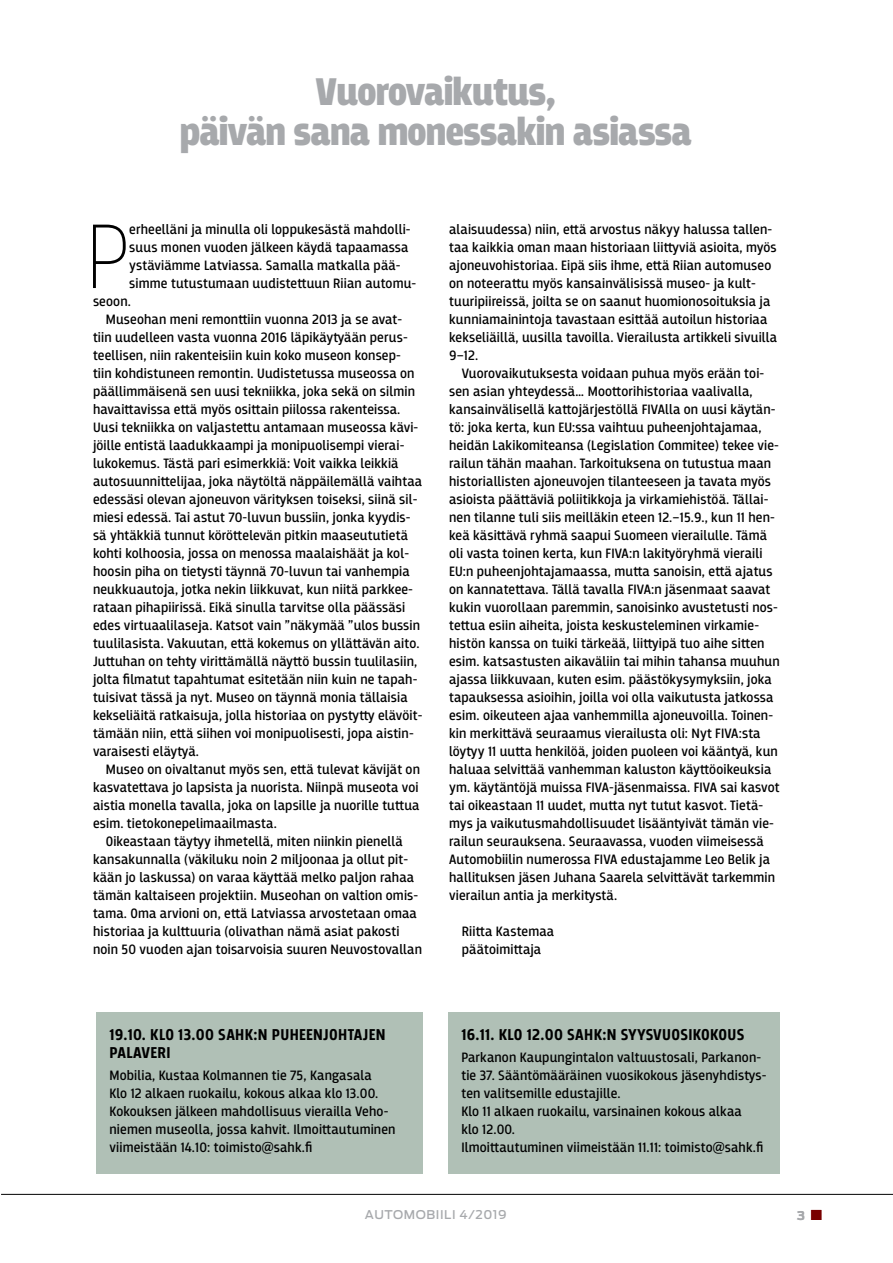
<style>
.page{position:relative;width:893px;height:1263px;background:#fff}
.page>*{position:absolute;margin:0;border:0;box-sizing:border-box;transform-origin:0 0}
.t1{font:100 96px "Breakers";color:#000}
.t2{font:900 40.5px/40.5px "Breakers";letter-spacing:-.02em;color:#a7a9ac;text-align:center}
.t3{font:700 16.5px/18px "Breakers";letter-spacing:.02em;color:#000}
.t4{font:14.25px/18px "Breakers";letter-spacing:.01em;color:#000}
.t5{font:500 12px "Antenna";letter-spacing:.05em;color:#a7a9ac}
.t6{font:700 12px "Antenna";color:#a7a9ac}
.s1{font-family:"European Pi Three";font-weight:400;font-size:13.5px;color:#790000}
</style>
<div class="page">
<hr style="left:1px;top:1194px;width:892px;height:1px;background:#000">
<div style="left:97px;top:1012px;width:326px;height:162px;background:#b0c0b6"></div>
<div style="left:449px;top:1012px;width:331px;height:162px;background:#b0c0b6"></div>
<h2 class="t2" style="left:180px;top:74px;width:514px">Vuorovaikutus,<br>päivän sana monessakin asiassa</h2>
<h1 class="t1" style="left:85px;top:201px;width:45px">P</h1>
<p class="t4" style="left:129px;top:221px;width:283px">erheelläni ja minulla oli loppukesästä mahdolli-</p>
<p class="t4" style="left:129px;top:239px;width:281px">suus monen vuoden jälkeen käydä tapaamassa</p>
<p class="t4" style="left:129px;top:257px;width:273px">ystäviämme Latviassa. Samalla matkalla pää-</p>
<p class="t4" style="left:129px;top:275px;width:289px">simme tutustumaan uudistettuun Riian automu-</p>
<p class="t4" style="left:93px;top:293px;width:39px">seoon.</p>
<p class="t4" style="left:106px;top:311px;width:298px">Museohan meni remonttiin vuonna 2013 ja se avat-</p>
<p class="t4" style="left:93px;top:329px;width:316px">tiin uudelleen vasta vuonna 2016 läpikäytyään perus-</p>
<p class="t4" style="left:93px;top:347px;width:309px">teellisen, niin rakenteisiin kuin koko museon konsep-</p>
<p class="t4" style="left:93px;top:365px;width:323px">tiin kohdistuneen remontin. Uudistetussa museossa on</p>
<p class="t4" style="left:93px;top:383px;width:324px">päällimmäisenä sen uusi tekniikka, joka sekä on silmin</p>
<p class="t4" style="left:93px;top:401px;width:309px">havaittavissa että myös osittain piilossa rakenteissa.</p>
<p class="t4" style="left:93px;top:419px;width:327px">Uusi tekniikka on valjastettu antamaan museossa kävi-</p>
<p class="t4" style="left:93px;top:437px;width:313px">jöille entistä laadukkaampi ja monipuolisempi vierai-</p>
<p class="t4" style="left:93px;top:455px;width:307px">lukokemus. Tästä pari esimerkkiä: Voit vaikka leikkiä</p>
<p class="t4" style="left:93px;top:473px;width:331px">autosuunnittelijaa, joka näytöltä näppäilemällä vaihtaa</p>
<p class="t4" style="left:93px;top:491px;width:326px">edessäsi olevan ajoneuvon värityksen toiseksi, siinä sil-</p>
<p class="t4" style="left:93px;top:509px;width:319px">miesi edessä. Tai astut 70-luvun bussiin, jonka kyydis-</p>
<p class="t4" style="left:93px;top:527px;width:316px">sä yhtäkkiä tunnut köröttelevän pitkin maaseututietä</p>
<p class="t4" style="left:93px;top:545px;width:318px">kohti kolhoosia, jossa on menossa maalaishäät ja kol-</p>
<p class="t4" style="left:93px;top:563px;width:318px">hoosin piha on tietysti täynnä 70-luvun tai vanhempia</p>
<p class="t4" style="left:93px;top:581px;width:322px">neukkuautoja, jotka nekin liikkuvat, kun niitä parkkee-</p>
<p class="t4" style="left:93px;top:599px;width:314px">rataan pihapiirissä. Eikä sinulla tarvitse olla päässäsi</p>
<p class="t4" style="left:93px;top:617px;width:329px">edes virtuaalilaseja. Katsot vain ”näkymää ”ulos bussin</p>
<p class="t4" style="left:93px;top:635px;width:328px">tuulilasista. Vakuutan, että kokemus on yllättävän aito.</p>
<p class="t4" style="left:93px;top:653px;width:326px">Juttuhan on tehty virittämällä näyttö bussin tuulilasiin,</p>
<p class="t4" style="left:93px;top:671px;width:326px">jolta filmatut tapahtumat esitetään niin kuin ne tapah-</p>
<p class="t4" style="left:93px;top:689px;width:316px">tuisivat tässä ja nyt. Museo on täynnä monia tällaisia</p>
<p class="t4" style="left:93px;top:707px;width:331px">kekseliäitä ratkaisuja, jolla historiaa on pystytty elävöit-</p>
<p class="t4" style="left:93px;top:725px;width:322px">tämään niin, että siihen voi monipuolisesti, jopa aistin-</p>
<p class="t4" style="left:93px;top:743px;width:107px">varaisesti eläytyä.</p>
<p class="t4" style="left:106px;top:761px;width:316px">Museo on oivaltanut myös sen, että tulevat kävijät on</p>
<p class="t4" style="left:93px;top:779px;width:327px">kasvatettava jo lapsista ja nuorista. Niinpä museota voi</p>
<p class="t4" style="left:93px;top:797px;width:328px">aistia monella tavalla, joka on lapsille ja nuorille tuttua</p>
<p class="t4" style="left:93px;top:815px;width:185px">esim. tietokonepelimaailmasta.</p>
<p class="t4" style="left:106px;top:833px;width:299px">Oikeastaan täytyy ihmetellä, miten niinkin pienellä</p>
<p class="t4" style="left:93px;top:851px;width:317px">kansakunnalla (väkiluku noin 2 miljoonaa ja ollut pit-</p>
<p class="t4" style="left:93px;top:869px;width:323px">kään jo laskussa) on varaa käyttää melko paljon rahaa</p>
<p class="t4" style="left:93px;top:887px;width:327px">tämän kaltaiseen projektiin. Museohan on valtion omis-</p>
<p class="t4" style="left:93px;top:905px;width:325px">tama. Oma arvioni on, että Latviassa arvostetaan omaa</p>
<p class="t4" style="left:93px;top:923px;width:308px">historiaa ja kulttuuria (olivathan nämä asiat pakosti</p>
<p class="t4" style="left:93px;top:941px;width:331px">noin 50 vuoden ajan toisarvoisia suuren Neuvostovallan</p>
<p class="t4" style="left:449px;top:221px;width:330px">alaisuudessa) niin, että arvostus näkyy halussa tallen&shy;taa kaikkia oman maan historiaan liittyviä asioita, myös ajoneuvohistoriaa. Eipä siis ihme, että Riian automuseo on noteerattu myös kansainvälisissä museo- ja kult&shy;tuuripiireissä, joilta se on saanut huomionosoituksia ja kunniamainintoja tavastaan esittää autoilun historiaa kekseliäillä, uusilla tavoilla. Vierailusta artikkeli sivuilla 9–12.</p>
<p class="t4" style="left:449px;top:365px;width:332px;text-indent:13px">Vuorovaikutuksesta voidaan puhua myös erään toi&shy;sen asian yhteydessä… Moottorihistoriaa vaalivalla, kansainvälisellä kattojärjestöllä FIVAlla on uusi käytän&shy;tö: joka kerta, kun EU:ssa vaihtuu puheenjohtajamaa, heidän Lakikomiteansa (Legislation Commitee) tekee vie&shy;railun tähän maahan. Tarkoituksena on tutustua maan historiallisten ajoneuvojen tilanteeseen ja tavata myös asioista päättäviä poliitikkoja ja virkamiehistöä. Tällai&shy;nen tilanne tuli siis meilläkin eteen 12.–15.9., kun 11 hen&shy;keä käsittävä ryhmä saapui Suomeen vierailulle. Tämä oli vasta toinen kerta, kun FIVA:n lakityöryhmä vieraili EU:n puheenjohtajamaassa, mutta sanoisin, että ajatus on kannatettava. Tällä tavalla FIVA:n jäsenmaat saavat kukin vuorollaan paremmin, sanoisinko avustetusti nos&shy;tettua esiin aiheita, joista keskusteleminen virkamie&shy;histön kanssa on tuiki tärkeää, liittyipä tuo aihe sitten esim. katsastusten aikaväliin tai mihin tahansa muuhun ajassa liikkuvaan, kuten esim. päästökysymyksiin, joka tapauksessa asioihin, joilla voi olla vaikutusta jatkossa esim. oikeuteen ajaa vanhemmilla ajoneuvoilla. Toinen&shy;kin merkittävä seuraamus vierailusta oli: Nyt FIVA:sta löytyy 11 uutta henkilöä, joiden puoleen voi kääntyä, kun haluaa selvittää vanhemman kaluston käyttöoikeuksia ym. käytäntöjä muissa FIVA-jäsenmaissa. FIVA sai kasvot tai oikeastaan 11 uudet, mutta nyt tutut kasvot. Tietä&shy;mys ja vaikutusmahdollisuudet lisääntyivät tämän vie&shy;railun seurauksena. Seuraavassa, vuoden viimeisessä Automobiilin numerossa FIVA edustajamme Leo Belik ja hallituksen jäsen Juhana Saarela selvittävät tarkemmin vierailun antia ja merkitystä.</p>
<p class="t4" style="left:462px;top:922px;width:94px">Riitta Kastemaa päätoimittaja</p>
<p class="t3" style="left:109px;top:1026px;width:278px">19.10. KLO 13.00 SAHK:N PUHEENJOHTAJEN<br>PALAVERI</p>
<p class="t4" style="left:109px;top:1067px;width:288px">Mobilia, Kustaa Kolmannen tie 75, Kangasala<br>Klo 12 alkaen ruokailu, kokous alkaa klo 13.00.<br>Kokouksen jälkeen mahdollisuus vierailla Veho&shy;niemen museolla, jossa kahvit. Ilmoittautuminen viimeistään 14.10: toimisto@sahk.fi</p>
<p class="t3" style="left:461px;top:1026px;width:285px">16.11. KLO 12.00 SAHK:N SYYSVUOSIKOKOUS</p>
<p class="t4" style="left:461px;top:1049px;width:307px">Parkanon Kaupungintalon valtuustosali, Parkanon&shy;tie 37. Sääntömääräinen vuosikokous jäsenyhdistys&shy;ten valitsemille edustajille.<br>Klo 11 alkaen ruokailu, varsinainen kokous alkaa<br>klo 12.00.<br>Ilmoittautuminen viimeistään 11.11: toimisto@sahk.fi</p>
<p class="t5" style="left:365px;top:1207px;width:143px">AUTOMOBIILI 4/2019</p>
<p class="t6" style="left:797px;top:1208px;width:26px">3 <span class="s1">M</span></p>
</div>
